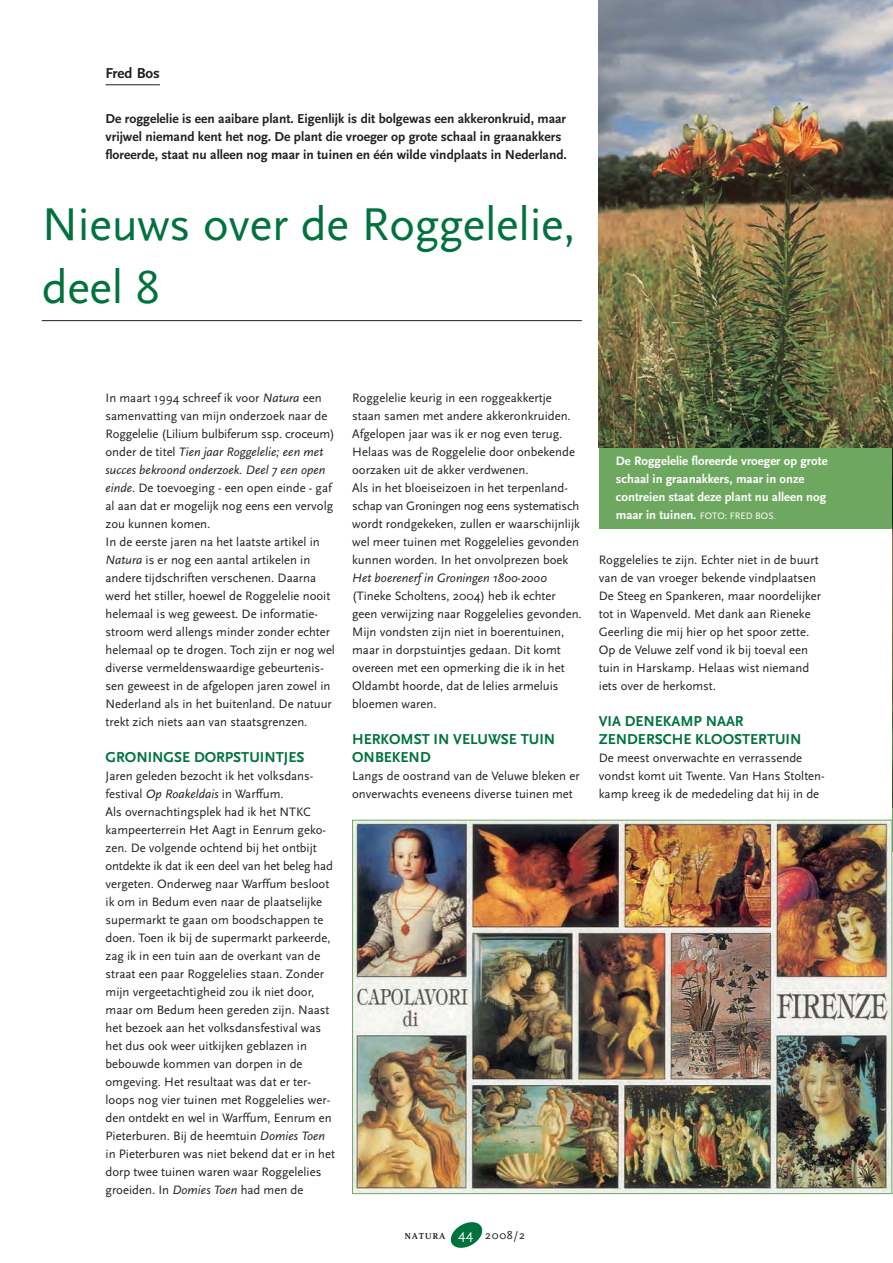
<style>
.page{position:relative;width:893px;height:1263px;background:#fff}
.page>*{position:absolute;margin:0;border:0;box-sizing:border-box;transform-origin:0 0}
.t1{font:48px/63px "Scala Sans";letter-spacing:-.005em;color:#00723e}
.t2{font:700 15px/18px "Scala Sans";color:#00723e}
.t3{font:700 15px "Scala Sans";color:#231f20}
.t4{font:700 13.5px/18px "Scala Sans";color:#231f20}
.t5{font:12.75px/18px "Scala Sans";color:#231f20}
.t6{font:700 12.75px/18px "Scala Sans";color:#fff}
.t7{font:italic 12.75px "Scala Sans";color:#231f20}
.t8{font:700 9px "FF Scala";letter-spacing:.08em;color:#231f20}
.s1{font-style:italic}
.s2{font-family:"Scala Sans";font-weight:400;font-size:14.25px;color:#fff}
.s3{font-family:"Scala Sans";font-weight:400;font-size:12px}
.s4{font-weight:400;font-size:9.75px}
</style>
<div class="page">
<div style="left:599px;top:447px;width:293px;height:81px;background:#6ea860"></div>
<svg style="left:450px;top:1222px;width:33px;height:26px"></svg>
<hr style="left:106px;top:84px;width:54px;height:1px;background:#231f20">
<hr style="left:42px;top:320px;width:540px;height:1px;background:#231f20">
<hr style="left:892px;top:807px;width:1px;height:45px;background:#6ea860">
<img style="left:599px;top:0;width:293px;height:447px">
<img style="left:892px;top:447px;width:1px;height:360px">
<img style="left:354px;top:822px;width:536px;height:370px">
<p class="t3" style="left:106px;top:67px;width:56px">Fred Bos</p>
<p class="t4" style="left:106px;top:111px;width:463px">De roggelelie is een aaibare plant. Eigenlijk is dit bolgewas een akkeronkruid, maar vrijwel niemand kent het nog. De plant die vroeger op grote schaal in graanakkers floreerde, staat nu alleen nog maar in tuinen en één wilde vindplaats in Nederland.</p>
<h1 class="t1" style="left:42px;top:196px;width:535px">Nieuws over de Roggelelie, deel 8</h1>
<p class="t5" style="left:106px;top:390px;width:231px">In maart 1994 schreef ik voor <span class="s1">Natura</span> een samenvatting van mijn onderzoek naar de Roggelelie (Lilium bulbiferum ssp. croceum) onder de titel <span class="s1">Tien jaar Roggelelie; een met succes bekroond onderzoek. Deel 7 een open einde</span>. De toevoeging - een open einde - gaf al aan dat er mogelijk nog eens een vervolg zou kunnen komen.<br>In de eerste jaren na het laatste artikel in <span class="s1">Natura</span> is er nog een aantal artikelen in andere tijdschriften verschenen. Daarna werd het stiller, hoewel de Roggelelie nooit helemaal is weg geweest. De informatie&shy;stroom werd allengs minder zonder echter helemaal op te drogen. Toch zijn er nog wel diverse vermeldenswaardige gebeurtenis&shy;sen geweest in de afgelopen jaren zowel in Nederland als in het buitenland. De natuur trekt zich niets aan van staatsgrenzen.</p>
<p class="t2" style="left:106px;top:749px;width:200px">GRONINGSE DORPSTUINTJES</p>
<p class="t5" style="left:106px;top:768px;width:231px">Jaren geleden bezocht ik het volksdans&shy;festival <span class="s1">Op Roakeldais</span> in Warffum.<br>Als overnachtingsplek had ik het NTKC kampeerterrein Het Aagt in Eenrum geko&shy;zen. De volgende ochtend bij het ontbijt ontdekte ik dat ik een deel van het beleg had vergeten. Onderweg naar Warffum besloot ik om in Bedum even naar de plaatselijke supermarkt te gaan om boodschappen te doen. Toen ik bij de supermarkt parkeerde, zag ik in een tuin aan de overkant van de straat een paar Roggelelies staan. Zonder mijn vergeetachtigheid zou ik niet door, maar om Bedum heen gereden zijn. Naast het bezoek aan het volksdansfestival was het dus ook weer uitkijken geblazen in bebouwde kommen van dorpen in de omgeving. Het resultaat was dat er ter&shy;loops nog vier tuinen met Roggelelies wer&shy;den ontdekt en wel in Warffum, Eenrum en Pieterburen. Bij de heemtuin <span class="s1">Domies Toen </span>in Pieterburen was niet bekend dat er in het dorp twee tuinen waren waar Roggelelies groeiden. In <span class="s1">Domies Toen</span> had men de</p>
<p class="t5" style="left:352px;top:390px;width:229px">Roggelelie keurig in een roggeakkertje staan samen met andere akkeronkruiden.<br>Afgelopen jaar was ik er nog even terug.<br>Helaas was de Roggelelie door onbekende oorzaken uit de akker verdwenen.<br>Als in het bloeiseizoen in het terpenland&shy;schap van Groningen nog eens systematisch wordt rondgekeken, zullen er waarschijnlijk wel meer tuinen met Roggelelies gevonden kunnen worden. In het onvolprezen boek</p>
<p class="t7" style="left:352px;top:573px;width:196px">Het boerenerf in Groningen 1800-2000</p>
<p class="t5" style="left:352px;top:588px;width:231px">(Tineke Scholtens, 2004) heb ik echter geen verwijzing naar Roggelelies gevonden.<br>Mijn vondsten zijn niet in boerentuinen, maar in dorpstuintjes gedaan. Dit komt overeen met een opmerking die ik in het Oldambt hoorde, dat de lelies armeluis bloemen waren.</p>
<p class="t2" style="left:352px;top:731px;width:205px">HERKOMST IN VELUWSE TUIN<br>ONBEKEND</p>
<p class="t5" style="left:352px;top:768px;width:229px">Langs de oostrand van de Veluwe bleken er onverwachts eveneens diverse tuinen met</p>
<p class="t8" style="left:405px;top:1233px;width:122px">NATURA <span class="s2">44</span> <span class="s3">2008/2</span></p>
<p class="t6" style="left:616px;top:453px;width:213px">De Roggelelie floreerde vroeger op grote schaal in graanakkers, maar in onze contreien staat deze plant nu alleen nog maar in tuinen. <span class="s4">FOTO: FRED BOS.</span></p>
<p class="t5" style="left:599px;top:552px;width:224px">Roggelelies te zijn. Echter niet in de buurt van de van vroeger bekende vindplaatsen De Steeg en Spankeren, maar noordelijker tot in Wapenveld. Met dank aan Rieneke Geerling die mij hier op het spoor zette.<br>Op de Veluwe zelf vond ik bij toeval een tuin in Harskamp. Helaas wist niemand iets over de herkomst.</p>
<p class="t2" style="left:599px;top:713px;width:204px">VIA DENEKAMP NAAR<br>ZENDERSCHE KLOOSTERTUIN</p>
<p class="t5" style="left:599px;top:750px;width:227px">De meest onverwachte en verrassende vondst komt uit Twente. Van Hans Stolten&shy;kamp kreeg ik de mededeling dat hij in de</p>
</div>
